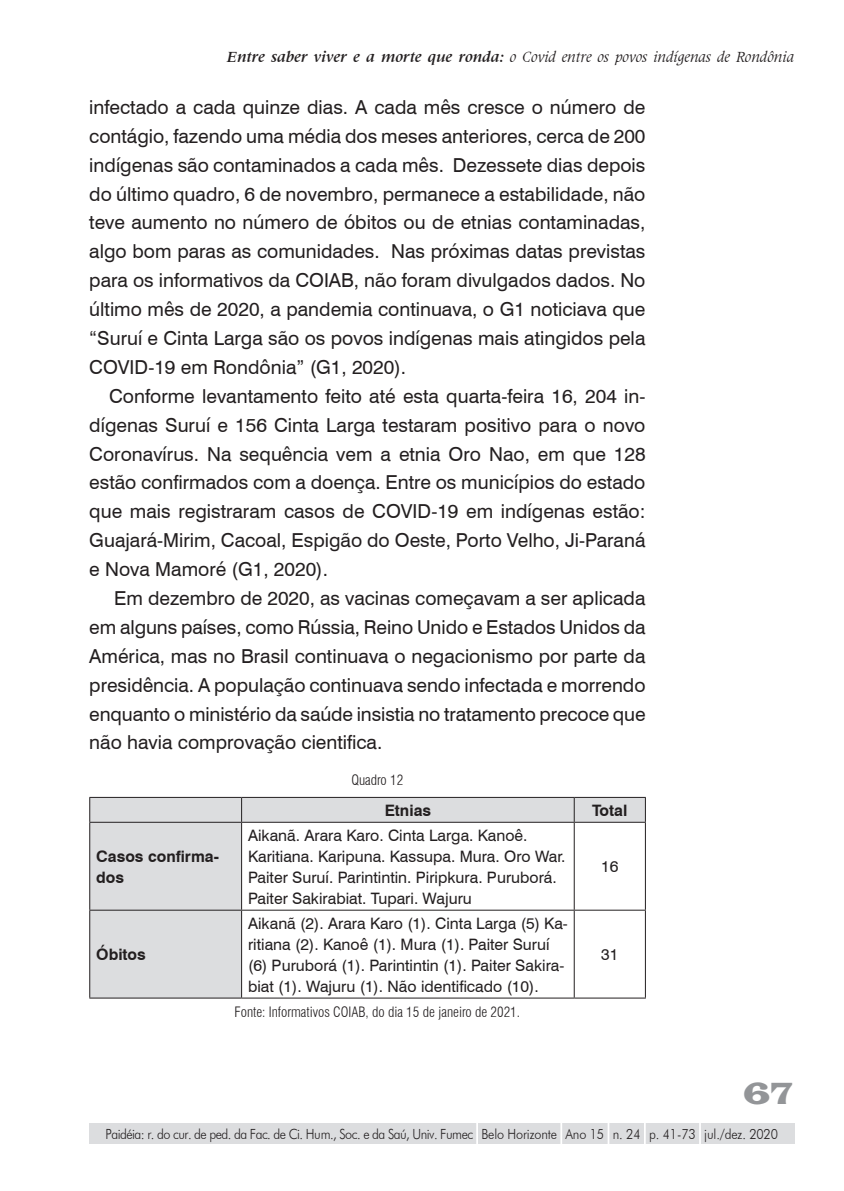
<style>
.page{position:relative;width:844px;height:1191px;background:#fff}
.page>*{position:absolute;margin:0;border:0;box-sizing:border-box;transform-origin:0 0}
.t1{font:31.5px "Latin Wid D";color:#939598;scale:.7 1}
.t2{font:19.25px/28.9px "Swiss 721 BT";color:#231f20;text-align:justify}
.t3{font:15.75px/21px "Swiss 721 BT";color:#231f20}
.t4{font:italic 15.75px "Latin 725 BT";color:#231f20}
.t5{font:700 15.75px/21px "Swiss 721 BT";color:#231f20}
.t6{font:300 14px "Futura BT";letter-spacing:-.04em;color:#231f20;scale:.9 1}
.t7{font:300 condensed 14px "Swiss 721 BT";color:#231f20}
.s1{font-weight:700}
</style>
<div class="page">
<div style="left:89px;top:1122px;width:705px;height:21px;background:#dcdddf"></div>
<hr style="left:476px;top:1122px;width:2px;height:23px;background:#fff">
<hr style="left:560px;top:1122px;width:2px;height:23px;background:#fff">
<hr style="left:607px;top:1122px;width:2px;height:23px;background:#fff">
<hr style="left:643px;top:1122px;width:2px;height:23px;background:#fff">
<svg style="left:699px;top:1122px;width:1px;height:21px"></svg>
<div style="left:90px;top:798px;width:554px;height:199px;background:#dcdddf"></div>
<svg style="left:242px;top:823px;width:402px;height:174px"></svg>
<hr style="left:241px;top:909px;width:333px;height:1px;background:#231f20">
<hr style="left:574px;top:909px;width:71px;height:1px;background:#231f20">
<hr style="left:573px;top:822px;width:1px;height:87px;background:#231f20">
<hr style="left:573px;top:910px;width:1px;height:87px;background:#231f20">
<hr style="left:644px;top:822px;width:1px;height:87px;background:#231f20">
<hr style="left:644px;top:910px;width:1px;height:87px;background:#231f20">
<hr style="left:241px;top:997px;width:333px;height:1px;background:#231f20">
<hr style="left:574px;top:997px;width:71px;height:1px;background:#231f20">
<hr style="left:89px;top:797px;width:152px;height:1px;background:#231f20">
<svg style="left:89px;top:798px;width:1px;height:24px"></svg>
<hr style="left:89px;top:822px;width:152px;height:1px;background:#231f20">
<hr style="left:89px;top:822px;width:1px;height:87px;background:#231f20">
<hr style="left:241px;top:822px;width:1px;height:87px;background:#231f20">
<hr style="left:89px;top:909px;width:152px;height:1px;background:#231f20">
<hr style="left:89px;top:910px;width:1px;height:87px;background:#231f20">
<hr style="left:241px;top:910px;width:1px;height:87px;background:#231f20">
<hr style="left:89px;top:997px;width:152px;height:1px;background:#231f20">
<hr style="left:241px;top:797px;width:333px;height:1px;background:#231f20">
<svg style="left:241px;top:798px;width:1px;height:24px"></svg>
<hr style="left:241px;top:822px;width:333px;height:1px;background:#231f20">
<hr style="left:574px;top:797px;width:71px;height:1px;background:#231f20">
<svg style="left:573px;top:798px;width:1px;height:24px"></svg>
<svg style="left:644px;top:798px;width:1px;height:24px"></svg>
<hr style="left:574px;top:822px;width:71px;height:1px;background:#231f20">
<p class="t4" style="left:227px;top:48px;width:568px"><span class="s1">Entre saber viver e a morte que ronda:</span> o Covid entre os povos indígenas de Rondônia</p>
<p class="t2" style="left:89px;top:92px;width:557px">infectado a cada quinze dias. A cada mês cresce o número de contágio, fazendo uma média dos meses anteriores, cerca de 200 indígenas são contaminados a cada mês. Dezessete dias depois do último quadro, 6 de novembro, permanece a estabilidade, não teve aumento no número de óbitos ou de etnias contaminadas, algo bom paras as comunidades. Nas próximas datas previstas para os informativos da COIAB, não foram divulgados dados. No último mês de 2020, a pandemia continuava, o G1 noticiava que “Suruí e Cinta Larga são os povos indígenas mais atingidos pela COVID-19 em Rondônia” (G1, 2020).</p>
<p class="t2" style="left:89px;top:381px;width:557px;text-indent:20px">Conforme levantamento feito até esta quarta-feira 16, 204 in&shy;dígenas Suruí e 156 Cinta Larga testaram positivo para o novo Coronavírus. Na sequência vem a etnia Oro Nao, em que 128 estão confirmados com a doença. Entre os municípios do estado que mais registraram casos de COVID-19 em indígenas estão:<br>Guajará-Mirim, Cacoal, Espigão do Oeste, Porto Velho, Ji-Paraná e Nova Mamoré (G1, 2020).</p>
<p class="t2" style="left:89px;top:583px;width:557px;text-indent:25px">Em dezembro de 2020, as vacinas começavam a ser aplicada em alguns países, como Rússia, Reino Unido e Estados Unidos da América, mas no Brasil continuava o negacionismo por parte da presidência. A população continuava sendo infectada e morrendo enquanto o ministério da saúde insistia no tratamento precoce que não havia comprovação cientifica.</p>
<p class="t7" style="left:351px;top:771px;width:53px">Quadro 12</p>
<p class="t5" style="left:384px;top:799px;width:48px">Etnias</p>
<p class="t5" style="left:592px;top:799px;width:37px">Total</p>
<p class="t5" style="left:96px;top:845px;width:124px">Casos confirma&shy;dos</p>
<p class="t3" style="left:248px;top:824px;width:319px">Aikanã. Arara Karo. Cinta Larga. Kanoê.<br>Karitiana. Karipuna. Kassupa. Mura. Oro War.<br>Paiter Suruí. Parintintin. Piripkura. Puruborá.<br>Paiter Sakirabiat. Tupari. Wajuru</p>
<p class="t3" style="left:601px;top:855px;width:19px">16</p>
<p class="t5" style="left:96px;top:943px;width:51px">Óbitos</p>
<p class="t3" style="left:248px;top:912px;width:321px">Aikanã (2). Arara Karo (1). Cinta Larga (5) Ka&shy;ritiana (2). Kanoê (1). Mura (1). Paiter Suruí (6) Puruborá (1). Parintintin (1). Paiter Sakira&shy;biat (1). Wajuru (1). Não identificado (10).</p>
<p class="t7" style="left:234px;top:1003px;width:287px">Fonte: Informativos COIAB, do dia 15 de janeiro de 2021.</p>
<p class="t3" style="left:601px;top:943px;width:19px">31</p>
<h1 class="t1" style="left:743px;top:1073px;width:70px">67</h1>
<p class="t6" style="left:106px;top:1125px;width:748px">Paidéia: r. do cur. de ped. da Fac. de Ci. Hum., Soc. e da Saú, Univ. Fumec Belo Horizonte Ano 15 n. 24 p. 41-73 jul./dez. 2020</p>
</div>
